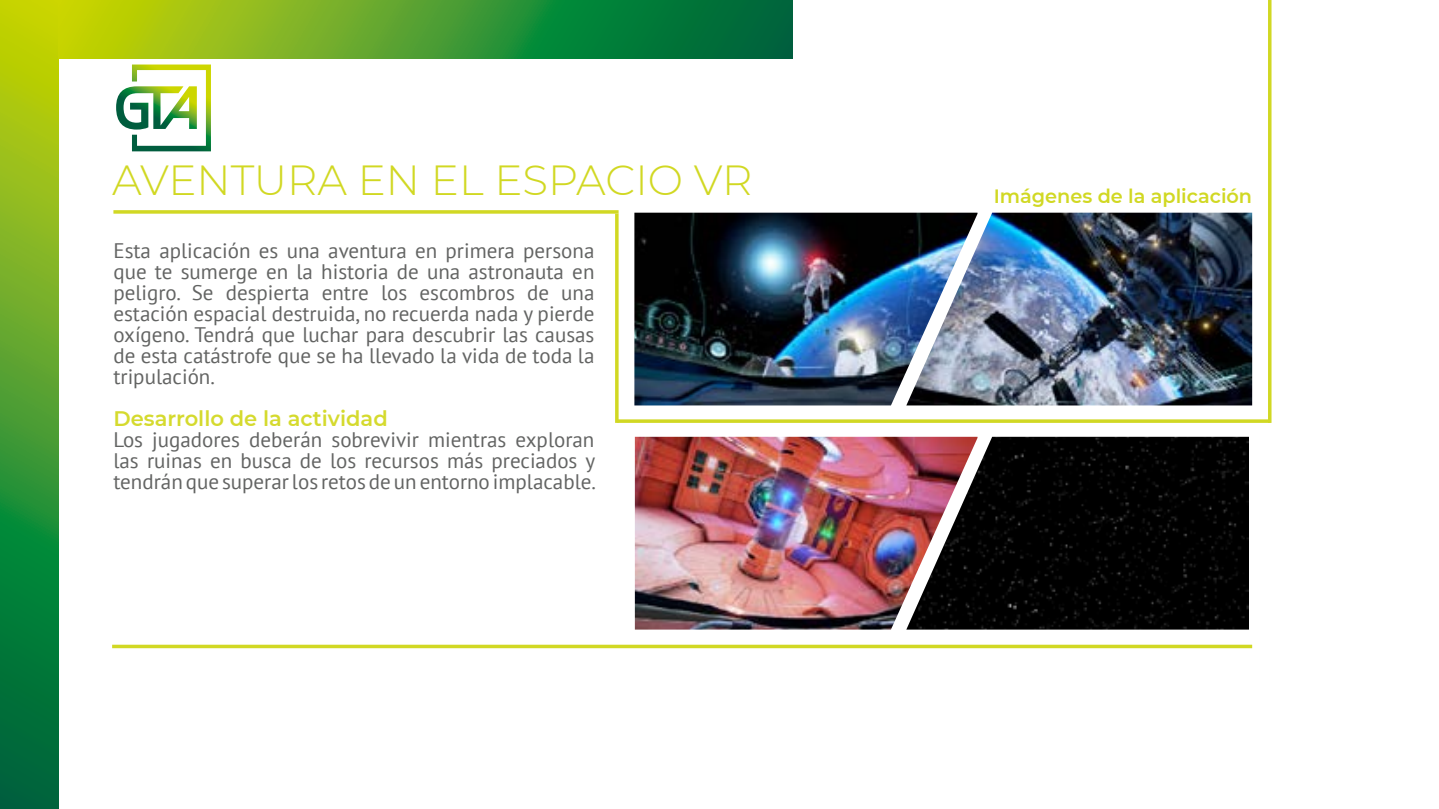
<style>
.page{position:relative;width:1439px;height:809px;background:#fff}
.page>*{position:absolute;margin:0;border:0;box-sizing:border-box;transform-origin:0 0}
.t1{font:300 42px "Montserrat";color:#d1d823}
.t2{font:21px/21px "PT Sans";color:#636463;text-align:justify}
.t3{font:600 21px "Montserrat";color:#d5da2e}
.t4{font:600 19.25px "Montserrat";color:#d1d823}
</style>
<div class="page">
<svg style="left:0;top:0;width:59px;height:809px;background:#509d2a"></svg>
<svg style="left:59px;top:0;width:734px;height:59px;background:#509d2a"></svg>
<svg style="left:116px;top:64px;width:95px;height:87px"></svg>
<svg style="left:113px;top:210px;width:505px;height:4px;background:#d6dc3d"></svg>
<hr style="left:615px;top:214px;width:3px;height:209px;background:#d1d823">
<hr style="left:1268px;top:0;width:3px;height:423px;background:#d1d823">
<svg style="left:618px;top:419px;width:650px;height:4px;background:#d6dc3d"></svg>
<svg style="left:112px;top:644px;width:1140px;height:4px;background:#d9de4a"></svg>
<img style="left:634px;top:213px;width:272px;height:192px">
<img style="left:635px;top:437px;width:271px;height:192px">
<img style="left:906px;top:213px;width:346px;height:192px">
<img style="left:906px;top:437px;width:343px;height:192px">
<h1 class="t1" style="left:112px;top:152px;width:642px">AVENTURA EN EL ESPACIO VR</h1>
<p class="t2" style="left:113px;top:240px;width:482px">Esta aplicación es una aventura en primera persona que te sumerge en la historia de una astronauta en peligro. Se despierta entre los escombros de una estación espacial destruida, no recuerda nada y pierde oxígeno. Tendrá que luchar para descubrir las causas de esta catástrofe que se ha llevado la vida de toda la tripulación.</p>
<p class="t3" style="left:113px;top:404px;width:276px">Desarrollo de la actividad</p>
<p class="t2" style="left:113px;top:429px;width:484px">Los jugadores deberán sobrevivir mientras exploran las ruinas en busca de los recursos más preciados y tendrán que superar los retos de un entorno implacable.</p>
<p class="t4" style="left:993px;top:182px;width:260px">Imágenes de la aplicación</p>
</div>
